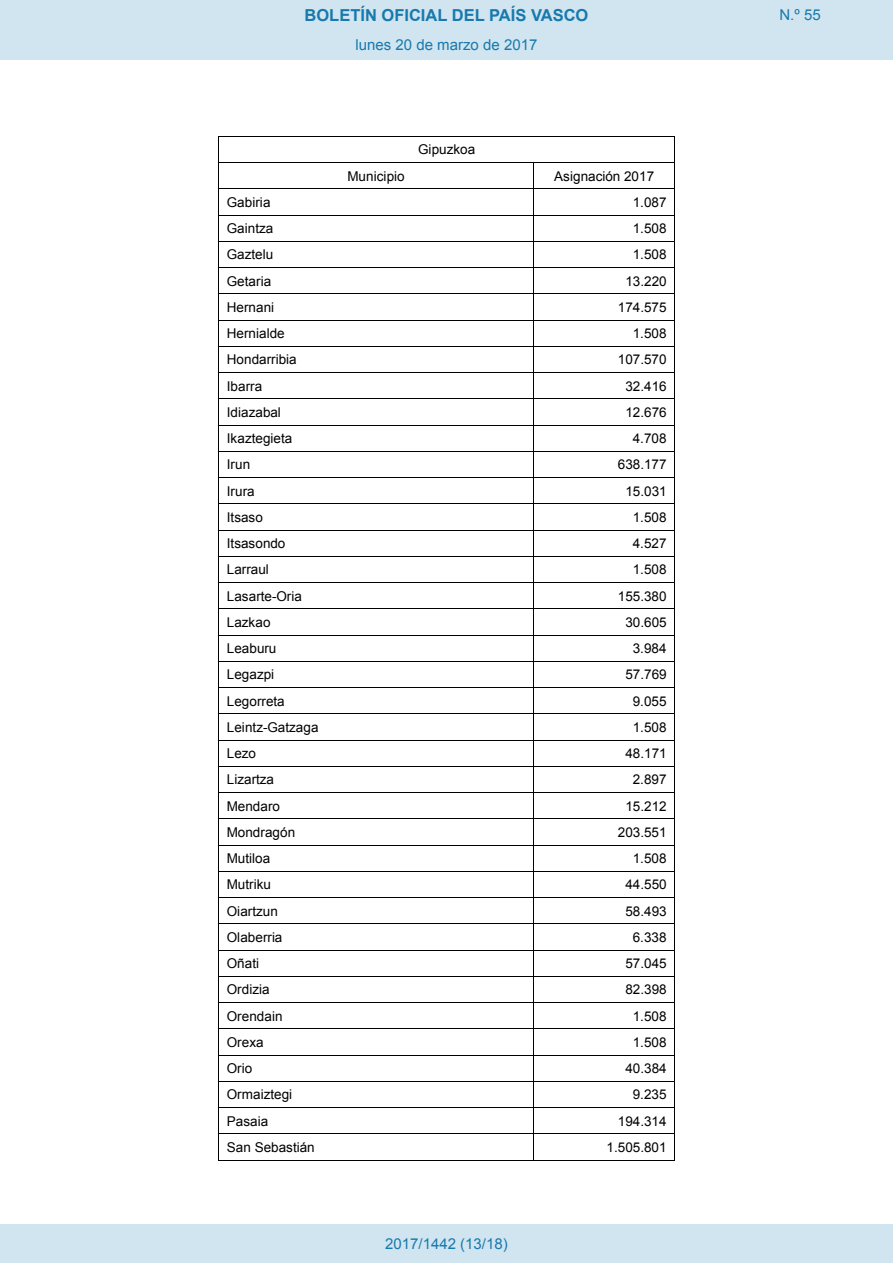
<style>
.page{position:relative;width:893px;height:1263px;background:#fff}
.page>*{position:absolute;margin:0;border:0;box-sizing:border-box;transform-origin:0 0}
.t1{font:700 16.5px "Arial";color:#1879ad}
.Paginacion_Centro{font:15px "Arial";color:#1879ad}
.t2{font:13.5px "Arial";letter-spacing:.005em;color:#000}
</style>
<div class="page">
<hr style="left:219px;top:136px;width:455px;height:1px;background:#000">
<hr style="left:219px;top:162px;width:314px;height:1px;background:#000">
<hr style="left:534px;top:162px;width:140px;height:1px;background:#000">
<hr style="left:219px;top:188px;width:314px;height:1px;background:#000">
<hr style="left:534px;top:188px;width:140px;height:1px;background:#000">
<hr style="left:219px;top:215px;width:314px;height:1px;background:#000">
<hr style="left:534px;top:215px;width:140px;height:1px;background:#000">
<hr style="left:219px;top:241px;width:314px;height:1px;background:#000">
<hr style="left:534px;top:241px;width:140px;height:1px;background:#000">
<hr style="left:219px;top:267px;width:314px;height:1px;background:#000">
<hr style="left:534px;top:267px;width:140px;height:1px;background:#000">
<hr style="left:219px;top:294px;width:314px;height:1px;background:#000">
<hr style="left:534px;top:294px;width:140px;height:1px;background:#000">
<hr style="left:219px;top:320px;width:314px;height:1px;background:#000">
<hr style="left:534px;top:320px;width:140px;height:1px;background:#000">
<hr style="left:219px;top:346px;width:314px;height:1px;background:#000">
<hr style="left:534px;top:346px;width:140px;height:1px;background:#000">
<hr style="left:219px;top:372px;width:314px;height:1px;background:#000">
<hr style="left:534px;top:372px;width:140px;height:1px;background:#000">
<hr style="left:219px;top:398px;width:314px;height:1px;background:#000">
<hr style="left:534px;top:398px;width:140px;height:1px;background:#000">
<hr style="left:219px;top:425px;width:314px;height:1px;background:#000">
<hr style="left:534px;top:425px;width:140px;height:1px;background:#000">
<hr style="left:219px;top:451px;width:314px;height:1px;background:#000">
<hr style="left:534px;top:451px;width:140px;height:1px;background:#000">
<hr style="left:219px;top:477px;width:314px;height:1px;background:#000">
<hr style="left:534px;top:477px;width:140px;height:1px;background:#000">
<hr style="left:219px;top:503px;width:314px;height:1px;background:#000">
<hr style="left:534px;top:503px;width:140px;height:1px;background:#000">
<hr style="left:219px;top:530px;width:314px;height:1px;background:#000">
<hr style="left:534px;top:530px;width:140px;height:1px;background:#000">
<hr style="left:219px;top:556px;width:314px;height:1px;background:#000">
<hr style="left:534px;top:556px;width:140px;height:1px;background:#000">
<hr style="left:219px;top:582px;width:314px;height:1px;background:#000">
<hr style="left:534px;top:582px;width:140px;height:1px;background:#000">
<hr style="left:219px;top:608px;width:314px;height:1px;background:#000">
<hr style="left:534px;top:608px;width:140px;height:1px;background:#000">
<hr style="left:219px;top:635px;width:314px;height:1px;background:#000">
<hr style="left:534px;top:635px;width:140px;height:1px;background:#000">
<hr style="left:219px;top:661px;width:314px;height:1px;background:#000">
<hr style="left:534px;top:661px;width:140px;height:1px;background:#000">
<hr style="left:219px;top:687px;width:314px;height:1px;background:#000">
<hr style="left:534px;top:687px;width:140px;height:1px;background:#000">
<hr style="left:219px;top:713px;width:314px;height:1px;background:#000">
<hr style="left:534px;top:713px;width:140px;height:1px;background:#000">
<hr style="left:219px;top:740px;width:314px;height:1px;background:#000">
<hr style="left:534px;top:740px;width:140px;height:1px;background:#000">
<hr style="left:219px;top:766px;width:314px;height:1px;background:#000">
<hr style="left:534px;top:766px;width:140px;height:1px;background:#000">
<hr style="left:219px;top:792px;width:314px;height:1px;background:#000">
<hr style="left:534px;top:792px;width:140px;height:1px;background:#000">
<hr style="left:219px;top:818px;width:314px;height:1px;background:#000">
<hr style="left:534px;top:818px;width:140px;height:1px;background:#000">
<hr style="left:219px;top:845px;width:314px;height:1px;background:#000">
<hr style="left:534px;top:845px;width:140px;height:1px;background:#000">
<hr style="left:219px;top:871px;width:314px;height:1px;background:#000">
<hr style="left:534px;top:871px;width:140px;height:1px;background:#000">
<hr style="left:219px;top:897px;width:314px;height:1px;background:#000">
<hr style="left:534px;top:897px;width:140px;height:1px;background:#000">
<hr style="left:219px;top:923px;width:314px;height:1px;background:#000">
<hr style="left:534px;top:923px;width:140px;height:1px;background:#000">
<hr style="left:219px;top:950px;width:314px;height:1px;background:#000">
<hr style="left:534px;top:950px;width:140px;height:1px;background:#000">
<hr style="left:219px;top:976px;width:314px;height:1px;background:#000">
<hr style="left:534px;top:976px;width:140px;height:1px;background:#000">
<hr style="left:219px;top:1002px;width:314px;height:1px;background:#000">
<hr style="left:534px;top:1002px;width:140px;height:1px;background:#000">
<hr style="left:219px;top:1028px;width:314px;height:1px;background:#000">
<hr style="left:534px;top:1028px;width:140px;height:1px;background:#000">
<hr style="left:219px;top:1055px;width:314px;height:1px;background:#000">
<hr style="left:534px;top:1055px;width:140px;height:1px;background:#000">
<hr style="left:219px;top:1081px;width:314px;height:1px;background:#000">
<hr style="left:534px;top:1081px;width:140px;height:1px;background:#000">
<hr style="left:219px;top:1107px;width:314px;height:1px;background:#000">
<hr style="left:534px;top:1107px;width:140px;height:1px;background:#000">
<hr style="left:219px;top:1133px;width:314px;height:1px;background:#000">
<hr style="left:534px;top:1133px;width:140px;height:1px;background:#000">
<svg style="left:218px;top:136px;width:1px;height:1025px"></svg>
<hr style="left:219px;top:1160px;width:314px;height:1px;background:#000">
<svg style="left:533px;top:162px;width:1px;height:999px"></svg>
<hr style="left:534px;top:1160px;width:140px;height:1px;background:#000">
<svg style="left:674px;top:136px;width:1px;height:1025px"></svg>
<div style="left:0;top:0;width:893px;height:60px;background:#d0e5f0"></div>
<div style="left:0;top:1225px;width:893px;height:38px;background:#d0e5f0"></div>
<p class="t1" style="left:305px;top:4px;width:285px">BOLETÍN OFICIAL DEL PAÍS VASCO</p>
<p class="Paginacion_Centro" style="left:779px;top:5px;width:43px">N.º 55</p>
<p class="Paginacion_Centro" style="left:356px;top:35px;width:183px">lunes 20 de marzo de 2017</p>
<p class="t2" style="left:418px;top:141px;width:59px">Gipuzkoa</p>
<p class="t2" style="left:348px;top:167px;width:59px">Municipio</p>
<p class="t2" style="left:554px;top:167px;width:101px">Asignación 2017</p>
<p class="t2" style="left:227px;top:193px;width:45px">Gabiria</p>
<p class="t2" style="left:633px;top:193px;width:35px">1.087</p>
<p class="t2" style="left:227px;top:219px;width:48px">Gaintza</p>
<p class="t2" style="left:633px;top:219px;width:35px">1.508</p>
<p class="t2" style="left:227px;top:246px;width:48px">Gaztelu</p>
<p class="t2" style="left:633px;top:246px;width:35px">1.508</p>
<p class="t2" style="left:227px;top:272px;width:46px">Getaria</p>
<p class="t2" style="left:625px;top:272px;width:43px">13.220</p>
<p class="t2" style="left:227px;top:298px;width:49px">Hernani</p>
<p class="t2" style="left:618px;top:298px;width:50px">174.575</p>
<p class="t2" style="left:227px;top:325px;width:59px">Hernialde</p>
<p class="t2" style="left:633px;top:325px;width:35px">1.508</p>
<p class="t2" style="left:227px;top:351px;width:71px">Hondarribia</p>
<p class="t2" style="left:618px;top:351px;width:50px">107.570</p>
<p class="t2" style="left:227px;top:377px;width:37px">Ibarra</p>
<p class="t2" style="left:625px;top:377px;width:43px">32.416</p>
<p class="t2" style="left:227px;top:403px;width:56px">Idiazabal</p>
<p class="t2" style="left:625px;top:403px;width:43px">12.676</p>
<p class="t2" style="left:227px;top:430px;width:67px">Ikaztegieta</p>
<p class="t2" style="left:633px;top:430px;width:35px">4.708</p>
<p class="t2" style="left:227px;top:456px;width:25px">Irun</p>
<p class="t2" style="left:618px;top:456px;width:50px">638.177</p>
<p class="t2" style="left:227px;top:482px;width:29px">Irura</p>
<p class="t2" style="left:625px;top:482px;width:43px">15.031</p>
<p class="t2" style="left:227px;top:508px;width:38px">Itsaso</p>
<p class="t2" style="left:633px;top:508px;width:35px">1.508</p>
<p class="t2" style="left:227px;top:534px;width:60px">Itsasondo</p>
<p class="t2" style="left:633px;top:534px;width:35px">4.527</p>
<p class="t2" style="left:227px;top:561px;width:44px">Larraul</p>
<p class="t2" style="left:633px;top:561px;width:35px">1.508</p>
<p class="t2" style="left:227px;top:587px;width:77px">Lasarte-Oria</p>
<p class="t2" style="left:618px;top:587px;width:50px">155.380</p>
<p class="t2" style="left:227px;top:613px;width:45px">Lazkao</p>
<p class="t2" style="left:625px;top:613px;width:43px">30.605</p>
<p class="t2" style="left:227px;top:640px;width:51px">Leaburu</p>
<p class="t2" style="left:633px;top:640px;width:35px">3.984</p>
<p class="t2" style="left:227px;top:666px;width:49px">Legazpi</p>
<p class="t2" style="left:625px;top:666px;width:43px">57.769</p>
<p class="t2" style="left:227px;top:692px;width:59px">Legorreta</p>
<p class="t2" style="left:633px;top:692px;width:35px">9.055</p>
<p class="t2" style="left:227px;top:718px;width:93px">Leintz-Gatzaga</p>
<p class="t2" style="left:633px;top:718px;width:35px">1.508</p>
<p class="t2" style="left:227px;top:744px;width:31px">Lezo</p>
<p class="t2" style="left:625px;top:744px;width:43px">48.171</p>
<p class="t2" style="left:227px;top:771px;width:49px">Lizartza</p>
<p class="t2" style="left:633px;top:771px;width:35px">2.897</p>
<p class="t2" style="left:227px;top:797px;width:55px">Mendaro</p>
<p class="t2" style="left:625px;top:797px;width:43px">15.212</p>
<p class="t2" style="left:227px;top:823px;width:70px">Mondragón</p>
<p class="t2" style="left:618px;top:823px;width:50px">203.551</p>
<p class="t2" style="left:227px;top:849px;width:45px">Mutiloa</p>
<p class="t2" style="left:633px;top:849px;width:35px">1.508</p>
<p class="t2" style="left:227px;top:876px;width:46px">Mutriku</p>
<p class="t2" style="left:625px;top:876px;width:43px">44.550</p>
<p class="t2" style="left:227px;top:902px;width:53px">Oiartzun</p>
<p class="t2" style="left:625px;top:902px;width:43px">58.493</p>
<p class="t2" style="left:227px;top:928px;width:57px">Olaberria</p>
<p class="t2" style="left:633px;top:928px;width:35px">6.338</p>
<p class="t2" style="left:227px;top:955px;width:34px">Oñati</p>
<p class="t2" style="left:625px;top:955px;width:43px">57.045</p>
<p class="t2" style="left:227px;top:981px;width:44px">Ordizia</p>
<p class="t2" style="left:625px;top:981px;width:43px">82.398</p>
<p class="t2" style="left:227px;top:1007px;width:57px">Orendain</p>
<p class="t2" style="left:633px;top:1007px;width:35px">1.508</p>
<p class="t2" style="left:227px;top:1033px;width:38px">Orexa</p>
<p class="t2" style="left:633px;top:1033px;width:35px">1.508</p>
<p class="t2" style="left:227px;top:1059px;width:27px">Orio</p>
<p class="t2" style="left:625px;top:1059px;width:43px">40.384</p>
<p class="t2" style="left:227px;top:1086px;width:67px">Ormaiztegi</p>
<p class="t2" style="left:633px;top:1086px;width:35px">9.235</p>
<p class="t2" style="left:227px;top:1112px;width:43px">Pasaia</p>
<p class="t2" style="left:618px;top:1112px;width:50px">194.314</p>
<p class="t2" style="left:227px;top:1138px;width:89px">San Sebastián</p>
<p class="t2" style="left:606px;top:1138px;width:62px">1.505.801</p>
<p class="Paginacion_Centro" style="left:385px;top:1234px;width:124px">2017/1442 (13/18)</p>
</div>
